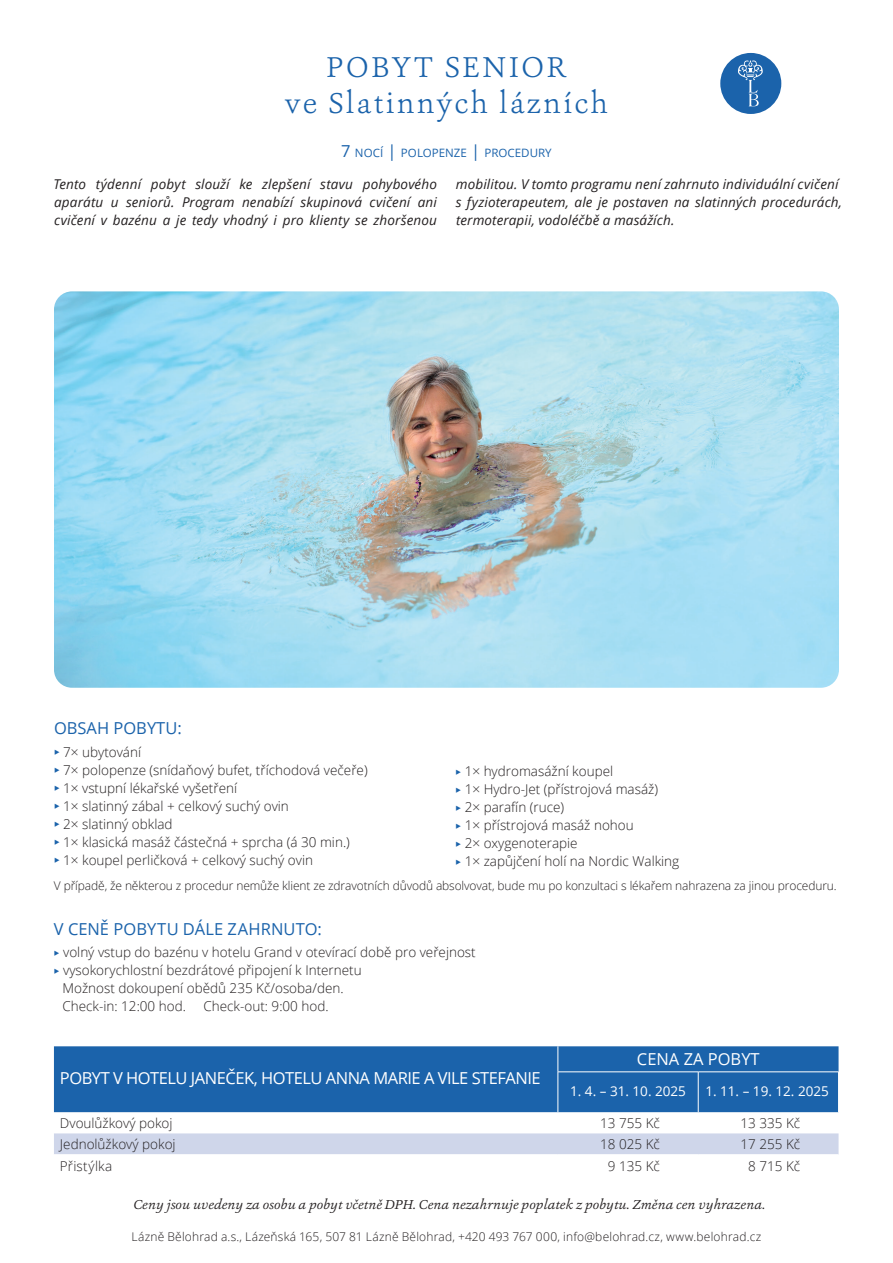
<style>
.page{position:relative;width:893px;height:1263px;background:#fff}
.page>*{position:absolute;margin:0;border:0;box-sizing:border-box;transform-origin:0 0}
.t1{font:300 30px/36px "Ashbury";letter-spacing:.075em;color:#1b63ab;text-align:center}
.t2{font:16.5px "Open Sans";letter-spacing:-.03em;color:#fff}
.t3{font:16.5px "Open Sans";color:#1b63ab}
.t4{font:16.5px "Open Sans";color:#fff}
.t5{font:300 13.5px/18px "Open Sans";color:#231f20}
.t6{font:italic 13.5px/18px "Open Sans";letter-spacing:.01em;color:#231f20;text-align:justify}
.t7{font:italic 13.5px "Ashbury";color:#231f20}
.t8{font:13.5px "Open Sans";color:#fff}
.t9{font:300 13.5px "Open Sans";letter-spacing:.025em;color:#231f20}
.t10{font:300 12px "Open Sans";letter-spacing:-.01em;color:#231f20}
.t11{font:300 12px "Open Sans";letter-spacing:.015em;color:#231f20}
.t12{font:11.55px "Open Sans";letter-spacing:.005em;color:#1b63ab}
.s1{font-size:16.5px}
.s2{font-family:"Minion Pro";font-weight:700;font-size:10.8px;color:#1b63ab}
</style>
<div class="page">
<img style="left:54px;top:291px;width:785px;height:397px">
<div style="left:54px;top:1046px;width:784px;height:66px;background:#1b63ab"></div>
<div style="left:54px;top:1133px;width:784px;height:21px;background:#cfd6ea"></div>
<hr style="left:698px;top:1072px;width:1px;height:40px;background:#fff">
<svg style="left:558px;top:1046px;width:1px;height:25px"></svg>
<hr style="left:698px;top:1071px;width:141px;height:1px;background:#fff">
<hr style="left:558px;top:1071px;width:140px;height:1px;background:#fff">
<hr style="left:558px;top:1072px;width:1px;height:40px;background:#fff">
<div style="left:720px;top:53px;width:61px;height:61px;background:#1b63ab;border-radius:50%"></div>
<svg style="left:738px;top:60px;width:25px;height:46px"></svg>
<h1 class="t1" style="left:285px;top:49px;width:325px">POBYT SENIOR<br>ve Slatinných lázních</h1>
<p class="t12" style="left:341px;top:145px;width:212px"><span class="s1">7</span> NOCÍ <span class="s1">|</span> POLOPENZE <span class="s1">|</span> PROCEDURY</p>
<p class="t6" style="left:53px;top:174px;width:385px">Tento týdenní pobyt slouží ke zlepšení stavu pohybového aparátu u seniorů. Program nenabízí skupinová cvičení ani cvičení v bazénu a je tedy vhodný i pro klienty se zhoršenou</p>
<p class="t6" style="left:456px;top:174px;width:388px;text-align:left">mobilitou. V tomto programu není zahrnuto individuální cvičení s fyzioterapeutem, ale je postaven na slatinných procedurách, termoterapii, vodoléčbě a masážích.</p>
<p class="t3" style="left:54px;top:717px;width:129px">OBSAH POBYTU:</p>
<p class="t5" style="left:54px;top:742px;width:315px"><span class="s2">▶</span> 7× ubytování<br><span class="s2">▶</span> 7× polopenze (snídaňový bufet, tříchodová večeře) <span class="s2">▶</span> 1× vstupní lékařské vyšetření<br><span class="s2">▶</span> 1× slatinný zábal + celkový suchý ovin<br><span class="s2">▶</span> 2× slatinný obklad<br><span class="s2">▶</span> 1× klasická masáž částečná + sprcha (á 30 min.)<br><span class="s2">▶</span> 1× koupel perličková + celkový suchý ovin</p>
<p class="t5" style="left:455px;top:762px;width:225px"><span class="s2">▶</span> 1× hydromasážní koupel<br><span class="s2">▶</span> 1× Hydro-Jet (přístrojová masáž)<br><span class="s2">▶</span> 2× parafín (ruce)<br><span class="s2">▶</span> 1× přístrojová masáž nohou<br><span class="s2">▶</span> 2× oxygenoterapie<br><span class="s2">▶</span> 1× zapůjčení holí na Nordic Walking</p>
<p class="t10" style="left:54px;top:877px;width:784px">V případě, že některou z procedur nemůže klient ze zdravotních důvodů absolvovat, bude mu po konzultaci s lékařem nahrazena za jinou proceduru.</p>
<p class="t3" style="left:54px;top:918px;width:269px">V CENĚ POBYTU DÁLE ZAHRNUTO:</p>
<p class="t5" style="left:54px;top:943px;width:423px"><span class="s2">▶</span> volný vstup do bazénu v hotelu Grand v otevírací době pro veřejnost</p>
<p class="t5" style="left:54px;top:961px;width:309px"><span class="s2">▶</span> vysokorychlostní bezdrátové připojení k Internetu</p>
<p class="t5" style="left:62px;top:979px;width:283px">Možnost dokoupení obědů 235 Kč/osoba/den.</p>
<p class="t5" style="left:62px;top:997px;width:125px">Check-in: 12:00 hod.</p>
<p class="t5" style="left:203px;top:997px;width:127px">Check-out: 9:00 hod.</p>
<p class="t2" style="left:60px;top:1067px;width:482px">POBYT V HOTELU JANEČEK, HOTELU ANNA MARIE A VILE STEFANIE</p>
<p class="t4" style="left:637px;top:1048px;width:124px">CENA ZA POBYT</p>
<p class="t8" style="left:570px;top:1082px;width:117px">1. 4. – 31. 10. 2025</p>
<p class="t8" style="left:705px;top:1082px;width:125px">1. 11. – 19. 12. 2025</p>
<p class="t5" style="left:60px;top:1114px;width:114px">Dvoulůžkový pokoj</p>
<p class="t5" style="left:600px;top:1114px;width:61px">13 755 Kč</p>
<p class="t5" style="left:740px;top:1114px;width:61px">13 335 Kč</p>
<p class="t5" style="left:60px;top:1135px;width:117px">Jednolůžkový pokoj</p>
<p class="t5" style="left:600px;top:1135px;width:61px">18 025 Kč</p>
<p class="t5" style="left:740px;top:1135px;width:61px">17 255 Kč</p>
<p class="t9" style="left:60px;top:1156px;width:54px">Přistýlka</p>
<p class="t5" style="left:608px;top:1156px;width:54px">9 135 Kč</p>
<p class="t5" style="left:748px;top:1156px;width:54px">8 715 Kč</p>
<p class="t7" style="left:133px;top:1195px;width:634px">Ceny jsou uvedeny za osobu a pobyt včetně DPH. Cena nezahrnuje poplatek z pobytu. Změna cen vyhrazena.</p>
<p class="t11" style="left:132px;top:1228px;width:631px">Lázně Bělohrad a.s., Lázeňská 165, 507 81 Lázně Bělohrad, +420 493 767 000, info@belohrad.cz, www.belohrad.cz</p>
</div>
